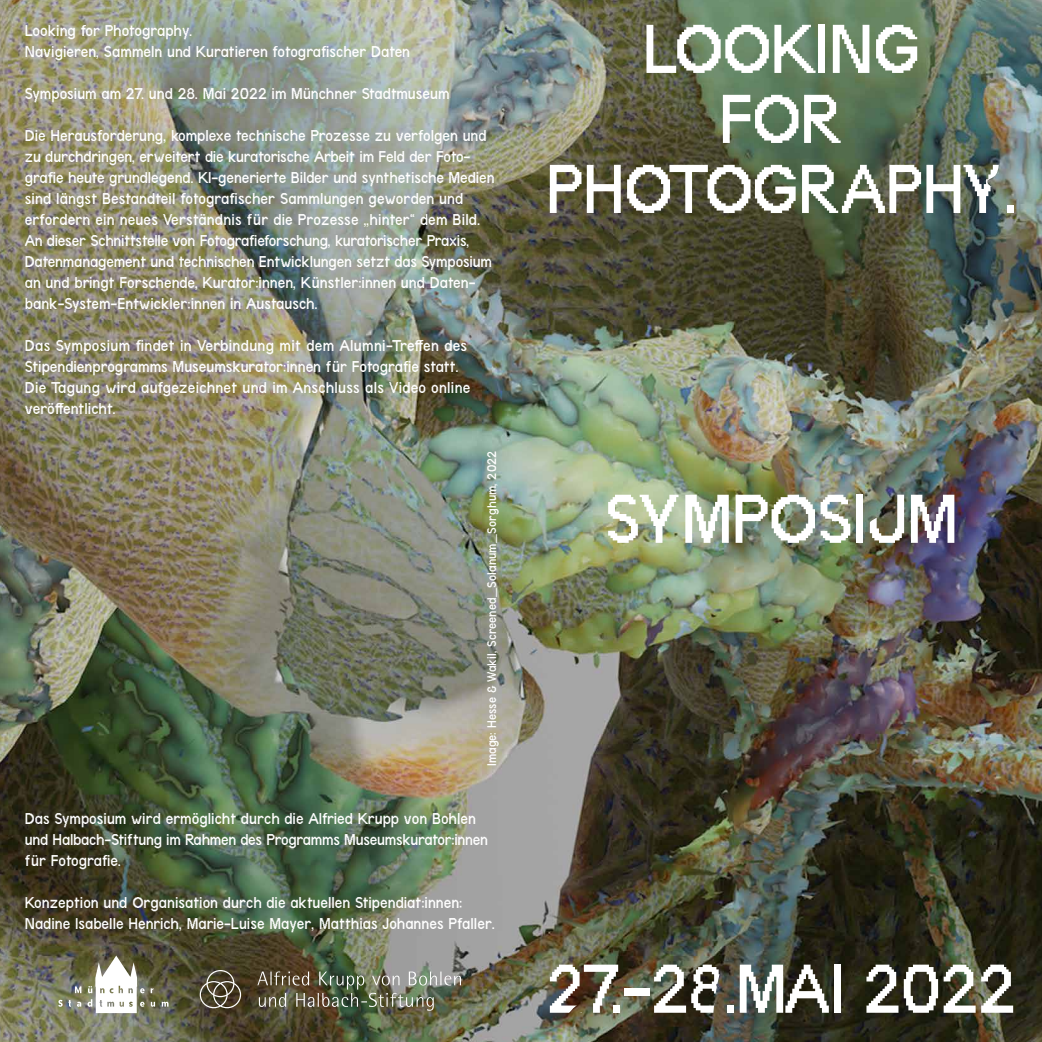
<style>
.page{position:relative;width:1042px;height:1042px;background:#fff}
.page>*{position:absolute;margin:0;border:0;box-sizing:border-box;transform-origin:0 0}
.t1{font:77px/70px "Terminal Grotesque";letter-spacing:-.02em;color:#fff;text-align:center;scale:.95 1}
.t2{font:17.5px/21px "Terminal Grotesque";color:#fff;scale:.95 1}
.t3{font:14px "Terminal Grotesque";letter-spacing:.005em;color:#fff;scale:.95 1}
</style>
<div class="page">
<img style="left:0;top:0;width:1042px;height:1042px">
<svg style="left:200px;top:970px;width:41px;height:38px"></svg>
<img style="left:257px;top:971px;width:204px;height:39px">
<img style="left:567px;top:999px;width:22px;height:16px">
<img style="left:712px;top:968px;width:16px;height:54px">
<img style="left:868px;top:480px;width:24px;height:45px">
<img style="left:58px;top:955px;width:110px;height:58px">
<img style="left:986px;top:155px;width:22px;height:58px">
<p class="t2" style="left:25px;top:20px;width:407px">Looking for Photography.<br>Navigieren, Sammeln und Kuratieren fotografischer Daten</p>
<p class="t2" style="left:25px;top:83px;width:449px">Symposium am 27. und 28. Mai 2022 im Münchner Stadtmuseum</p>
<p class="t2" style="left:25px;top:125px;width:496px">Die Herausforderung, komplexe technische Prozesse zu verfolgen und zu durchdringen, erweitert die kuratorische Arbeit im Feld der Foto&shy;grafie heute grundlegend. KI-generierte Bilder und synthetische Medien sind längst Bestandteil fotografischer Sammlungen geworden und erfordern ein neues Verständnis für die Prozesse „hinter“ dem Bild.<br>An dieser Schnittstelle von Fotografieforschung, kuratorischer Praxis, Datenmanagement und technischen Entwicklungen setzt das Symposium an und bringt Forschende, Kurator:innen, Künstler:innen und Daten&shy;bank-System-Entwickler:innen in Austausch.</p>
<p class="t2" style="left:25px;top:335px;width:470px">Das Symposium findet in Verbindung mit dem Alumni-Treffen des Stipendienprogramms Museumskurator:innen für Fotografie statt.<br>Die Tagung wird aufgezeichnet und im Anschluss als Video online veröffentlicht.</p>
<p class="t3" style="left:485px;top:766px;width:334px;rotate:-90deg">Image: Hesse &amp; Wakil, Screened_Solanum_Sorghum, 2022</p>
<p class="t2" style="left:25px;top:808px;width:489px">Das Symposium wird ermöglicht durch die Alfried Krupp von Bohlen und Halbach-Stiftung im Rahmen des Programms Museumskurator:innen für Fotografie.</p>
<p class="t2" style="left:25px;top:892px;width:496px">Konzeption und Organisation durch die aktuellen Stipendiat:innen:<br>Nadine Isabelle Henrich, Marie-Luise Mayer, Matthias Johannes Pfaller.</p>
<h1 class="t1" style="left:546px;top:14px;width:498px">LOOKING<br>FOR<br>PHOTOGRAPHY.</h1>
<h1 class="t1" style="left:604px;top:484px;width:374px">SYMPOSIUM</h1>
<h1 class="t1" style="left:546px;top:953px;width:496px">27.-28.MAI 2022</h1>
</div>
